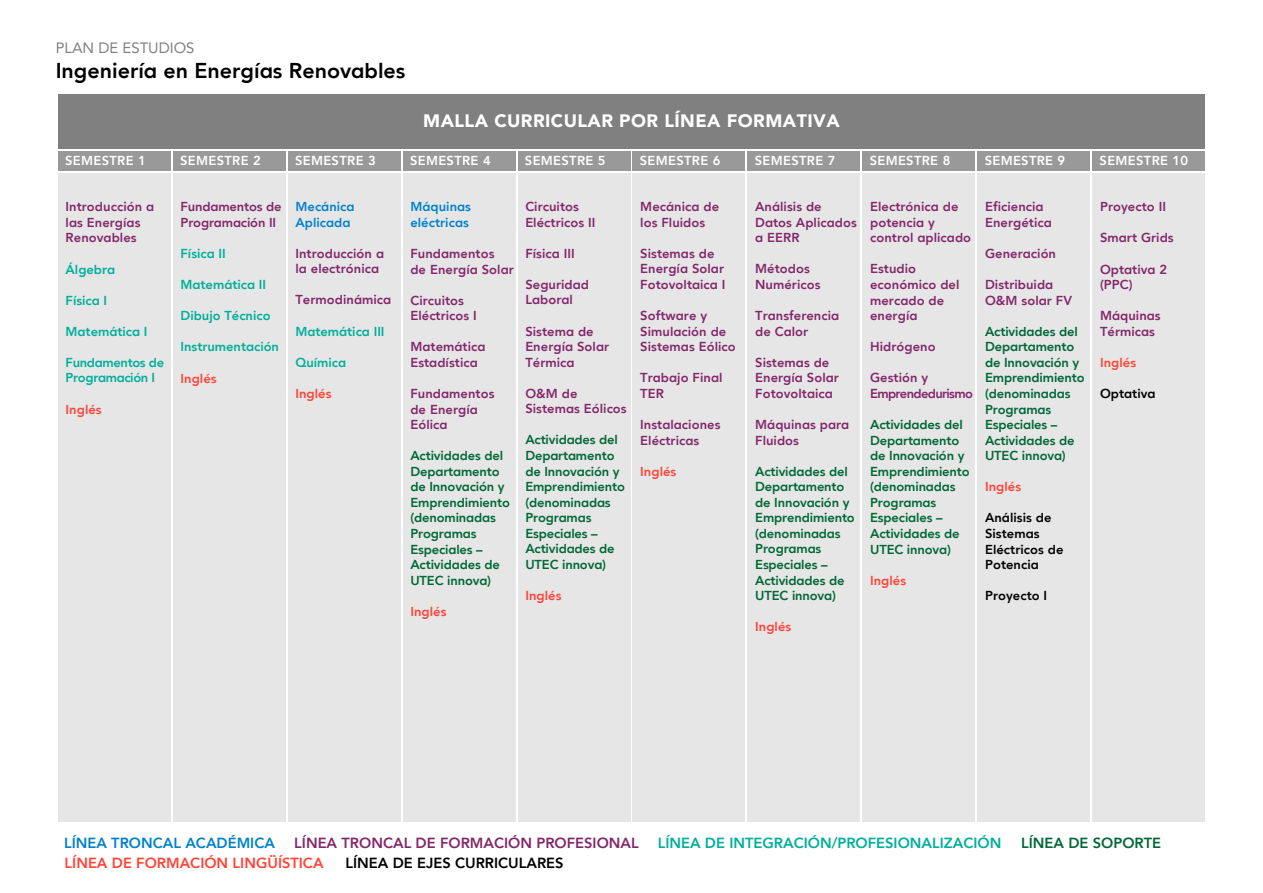
<style>
.page{position:relative;width:1263px;height:893px;background:#fff}
.page>*{position:absolute;margin:0;border:0;box-sizing:border-box;transform-origin:0 0}
.t1{font:800 21.45px "UTE Ctxt";color:#000}
.t2{font:900 18px "UTE Ctxt";letter-spacing:.025em;color:#fff}
.t3{font:15px "UTE Ctxt Roman";color:#808080}
.t4{font:800 14.7px "UTE Ctxt";color:#00af9a}
.t5{font:800 14.7px "UTE Ctxt";color:#83276b}
.t6{font:800 14.7px "UTE Ctxt";color:#ff4438}
.t7{font:800 14.7px "UTE Ctxt";color:#000}
.t8{font:800 14.7px "UTE Ctxt";color:#0082ca}
.t9{font:800 14.7px "UTE Ctxt";color:#006837}
.t10{font:800 13.05px/15.6px "UTE Ctxt";letter-spacing:.005em;color:#83276b}
.t11{font:800 13.05px/15.6px "UTE Ctxt";letter-spacing:-.01em;color:#006837}
.t12{font:800 13.05px "UTE Ctxt";color:#00af9a}
.t13{font:800 13.05px "UTE Ctxt";letter-spacing:.025em;color:#fff}
.t14{font:800 13.05px "UTE Ctxt";letter-spacing:.005em;color:#ff4438}
.t15{font:800 13.05px/15.6px "UTE Ctxt";letter-spacing:.005em;color:#000}
.t16{font:800 13.05px/15.6px "UTE Ctxt";letter-spacing:.005em;color:#0082ca}
.t17{font:800 13.05px/15.6px "UTE Ctxt";letter-spacing:-.025em;color:#00af9a}
.t18{font:800 13.05px/15.6px "UTE Ctxt";letter-spacing:-.05em;color:#83276b}
</style>
<div class="page">
<div style="left:58px;top:94px;width:1147px;height:54px;background:#808080"></div>
<div style="left:58px;top:173px;width:112px;height:649px;background:#e6e6e6"></div>
<div style="left:173px;top:173px;width:112px;height:649px;background:#e6e6e6"></div>
<div style="left:288px;top:173px;width:112px;height:649px;background:#e6e6e6"></div>
<div style="left:403px;top:173px;width:112px;height:649px;background:#e6e6e6"></div>
<div style="left:518px;top:173px;width:112px;height:649px;background:#e6e6e6"></div>
<div style="left:633px;top:173px;width:112px;height:649px;background:#e6e6e6"></div>
<div style="left:748px;top:173px;width:112px;height:649px;background:#e6e6e6"></div>
<div style="left:863px;top:173px;width:112px;height:649px;background:#e6e6e6"></div>
<div style="left:977px;top:173px;width:113px;height:649px;background:#e6e6e6"></div>
<div style="left:1092px;top:173px;width:113px;height:649px;background:#e6e6e6"></div>
<div style="left:58px;top:151px;width:112px;height:19px;background:#999"></div>
<div style="left:173px;top:151px;width:112px;height:19px;background:#999"></div>
<div style="left:288px;top:151px;width:112px;height:19px;background:#999"></div>
<div style="left:403px;top:151px;width:112px;height:19px;background:#999"></div>
<div style="left:518px;top:151px;width:112px;height:19px;background:#999"></div>
<div style="left:633px;top:151px;width:112px;height:19px;background:#999"></div>
<div style="left:748px;top:151px;width:112px;height:19px;background:#999"></div>
<div style="left:863px;top:151px;width:112px;height:19px;background:#999"></div>
<div style="left:977px;top:151px;width:113px;height:19px;background:#999"></div>
<div style="left:1092px;top:151px;width:113px;height:19px;background:#999"></div>
<p class="t3" style="left:56px;top:39px;width:140px">PLAN DE ESTUDIOS</p>
<h1 class="t1" style="left:56px;top:58px;width:351px">Ingeniería en Energías Renovables</h1>
<h2 class="t2" style="left:423px;top:110px;width:418px">MALLA CURRICULAR POR LÍNEA FORMATIVA</h2>
<p class="t13" style="left:65px;top:153px;width:82px">SEMESTRE 1</p>
<p class="t13" style="left:180px;top:153px;width:82px">SEMESTRE 2</p>
<p class="t13" style="left:295px;top:153px;width:82px">SEMESTRE 3</p>
<p class="t13" style="left:410px;top:153px;width:82px">SEMESTRE 4</p>
<p class="t13" style="left:525px;top:153px;width:82px">SEMESTRE 5</p>
<p class="t13" style="left:640px;top:153px;width:82px">SEMESTRE 6</p>
<p class="t13" style="left:755px;top:153px;width:82px">SEMESTRE 7</p>
<p class="t13" style="left:870px;top:153px;width:82px">SEMESTRE 8</p>
<p class="t13" style="left:985px;top:153px;width:82px">SEMESTRE 9</p>
<p class="t13" style="left:1099px;top:153px;width:90px">SEMESTRE 10</p>
<p class="t10" style="left:66px;top:199px;width:90px">Introducción a las Energías<br>Renovables</p>
<p class="t12" style="left:66px;top:261px;width:51px">Álgebra</p>
<p class="t12" style="left:66px;top:292px;width:43px">Física I</p>
<p class="t12" style="left:66px;top:323px;width:83px">Matemática I</p>
<p class="t17" style="left:66px;top:355px;width:100px">Fundamentos de<br>Programación I</p>
<p class="t14" style="left:66px;top:401px;width:38px">Inglés</p>
<p class="t10" style="left:181px;top:199px;width:103px">Fundamentos de<br>Programación II</p>
<p class="t12" style="left:181px;top:246px;width:47px">Física II</p>
<p class="t12" style="left:181px;top:277px;width:87px">Matemática II</p>
<p class="t12" style="left:181px;top:308px;width:92px">Dibujo Técnico</p>
<p class="t12" style="left:181px;top:339px;width:100px">Instrumentación</p>
<p class="t14" style="left:181px;top:370px;width:38px">Inglés</p>
<p class="t16" style="left:295px;top:199px;width:61px">Mecánica<br>Aplicada</p>
<p class="t10" style="left:295px;top:245px;width:90px">Introducción a la electrónica</p>
<p class="t10" style="left:295px;top:292px;width:97px">Termodinámica</p>
<p class="t12" style="left:295px;top:323px;width:91px">Matemática III</p>
<p class="t12" style="left:295px;top:354px;width:52px">Química</p>
<p class="t14" style="left:295px;top:386px;width:38px">Inglés</p>
<p class="t16" style="left:410px;top:199px;width:62px">Máquinas eléctricas</p>
<p class="t10" style="left:410px;top:246px;width:105px">Fundamentos<br>de Energía Solar</p>
<p class="t10" style="left:410px;top:292px;width:68px">Circuitos<br>Eléctricos I</p>
<p class="t10" style="left:410px;top:339px;width:77px">Matemática<br>Estadística</p>
<p class="t10" style="left:410px;top:386px;width:86px">Fundamentos de Energía<br>Eólica</p>
<p class="t11" style="left:410px;top:448px;width:101px">Actividades del<br>Departamento de Innovación y<br>Emprendimiento (denominadas<br>Programas<br>Especiales –<br>Actividades de<br>UTEC innova)</p>
<p class="t14" style="left:410px;top:603px;width:38px">Inglés</p>
<p class="t10" style="left:525px;top:199px;width:72px">Circuitos<br>Eléctricos II</p>
<p class="t10" style="left:525px;top:245px;width:51px">Física III</p>
<p class="t10" style="left:525px;top:277px;width:65px">Seguridad<br>Laboral</p>
<p class="t10" style="left:525px;top:323px;width:85px">Sistema de<br>Energía Solar<br>Térmica</p>
<p class="t10" style="left:525px;top:385px;width:103px">O&amp;M de<br>Sistemas Eólicos</p>
<p class="t11" style="left:525px;top:432px;width:101px">Actividades del<br>Departamento de Innovación y<br>Emprendimiento (denominadas<br>Programas<br>Especiales –<br>Actividades de<br>UTEC innova)</p>
<p class="t14" style="left:525px;top:588px;width:38px">Inglés</p>
<p class="t10" style="left:640px;top:199px;width:80px">Mecánica de los Fluidos</p>
<p class="t10" style="left:640px;top:246px;width:87px">Sistemas de<br>Energía Solar<br>Fotovoltaica I</p>
<p class="t10" style="left:640px;top:308px;width:97px">Software y<br>Simulación de<br>Sistemas Eólico</p>
<p class="t10" style="left:640px;top:370px;width:84px">Trabajo Final<br>TER</p>
<p class="t10" style="left:640px;top:417px;width:82px">Instalaciones<br>Eléctricas</p>
<p class="t14" style="left:640px;top:463px;width:38px">Inglés</p>
<p class="t10" style="left:755px;top:199px;width:103px">Análisis de<br>Datos Aplicados a EERR</p>
<p class="t10" style="left:755px;top:261px;width:67px">Métodos<br>Numéricos</p>
<p class="t10" style="left:755px;top:308px;width:86px">Transferencia de Calor</p>
<p class="t10" style="left:755px;top:354px;width:85px">Sistemas de<br>Energía Solar<br>Fotovoltaica</p>
<p class="t10" style="left:755px;top:417px;width:96px">Máquinas para<br>Fluidos</p>
<p class="t11" style="left:755px;top:463px;width:101px">Actividades del<br>Departamento de Innovación y<br>Emprendimiento (denominadas<br>Programas<br>Especiales –<br>Actividades de<br>UTEC innova)</p>
<p class="t14" style="left:755px;top:619px;width:38px">Inglés</p>
<p class="t10" style="left:870px;top:199px;width:103px">Electrónica de potencia y control aplicado</p>
<p class="t10" style="left:870px;top:261px;width:91px">Estudio económico del mercado de energía</p>
<p class="t10" style="left:870px;top:339px;width:67px">Hidrógeno</p>
<p class="t18" style="left:870px;top:370px;width:104px">Gestión y<br>Emprendedurismo</p>
<p class="t11" style="left:870px;top:417px;width:101px">Actividades del<br>Departamento de Innovación y<br>Emprendimiento (denominadas<br>Programas<br>Especiales –<br>Actividades de<br>UTEC innova)</p>
<p class="t14" style="left:870px;top:572px;width:38px">Inglés</p>
<p class="t10" style="left:985px;top:199px;width:68px">Eficiencia<br>Energética</p>
<p class="t10" style="left:985px;top:246px;width:73px">Generación</p>
<p class="t10" style="left:985px;top:277px;width:88px">Distribuida<br>O&amp;M solar FV</p>
<p class="t11" style="left:985px;top:323px;width:101px">Actividades del<br>Departamento de Innovación y<br>Emprendimiento (denominadas<br>Programas<br>Especiales –<br>Actividades de<br>UTEC innova)</p>
<p class="t14" style="left:985px;top:479px;width:38px">Inglés</p>
<p class="t15" style="left:985px;top:510px;width:80px">Análisis de<br>Sistemas<br>Eléctricos de<br>Potencia</p>
<p class="t15" style="left:985px;top:588px;width:64px">Proyecto I</p>
<p class="t10" style="left:1100px;top:199px;width:67px">Proyecto II</p>
<p class="t10" style="left:1100px;top:230px;width:75px">Smart Grids</p>
<p class="t10" style="left:1100px;top:261px;width:69px">Optativa 2 (PPC)</p>
<p class="t10" style="left:1100px;top:308px;width:62px">Máquinas<br>Térmicas</p>
<p class="t14" style="left:1100px;top:355px;width:38px">Inglés</p>
<p class="t15" style="left:1100px;top:386px;width:57px">Optativa</p>
<p class="t8" style="left:64px;top:834px;width:212px">LÍNEA TRONCAL ACADÉMICA</p>
<p class="t5" style="left:294px;top:834px;width:346px">LÍNEA TRONCAL DE FORMACIÓN PROFESIONAL</p>
<p class="t4" style="left:658px;top:834px;width:345px">LÍNEA DE INTEGRACIÓN/PROFESIONALIZACIÓN</p>
<p class="t9" style="left:1021px;top:834px;width:142px">LÍNEA DE SOPORTE</p>
<p class="t6" style="left:65px;top:854px;width:260px">LÍNEA DE FORMACIÓN LINGÜÍSTICA</p>
<p class="t7" style="left:345px;top:854px;width:220px">LÍNEA DE EJES CURRICULARES</p>
</div>
